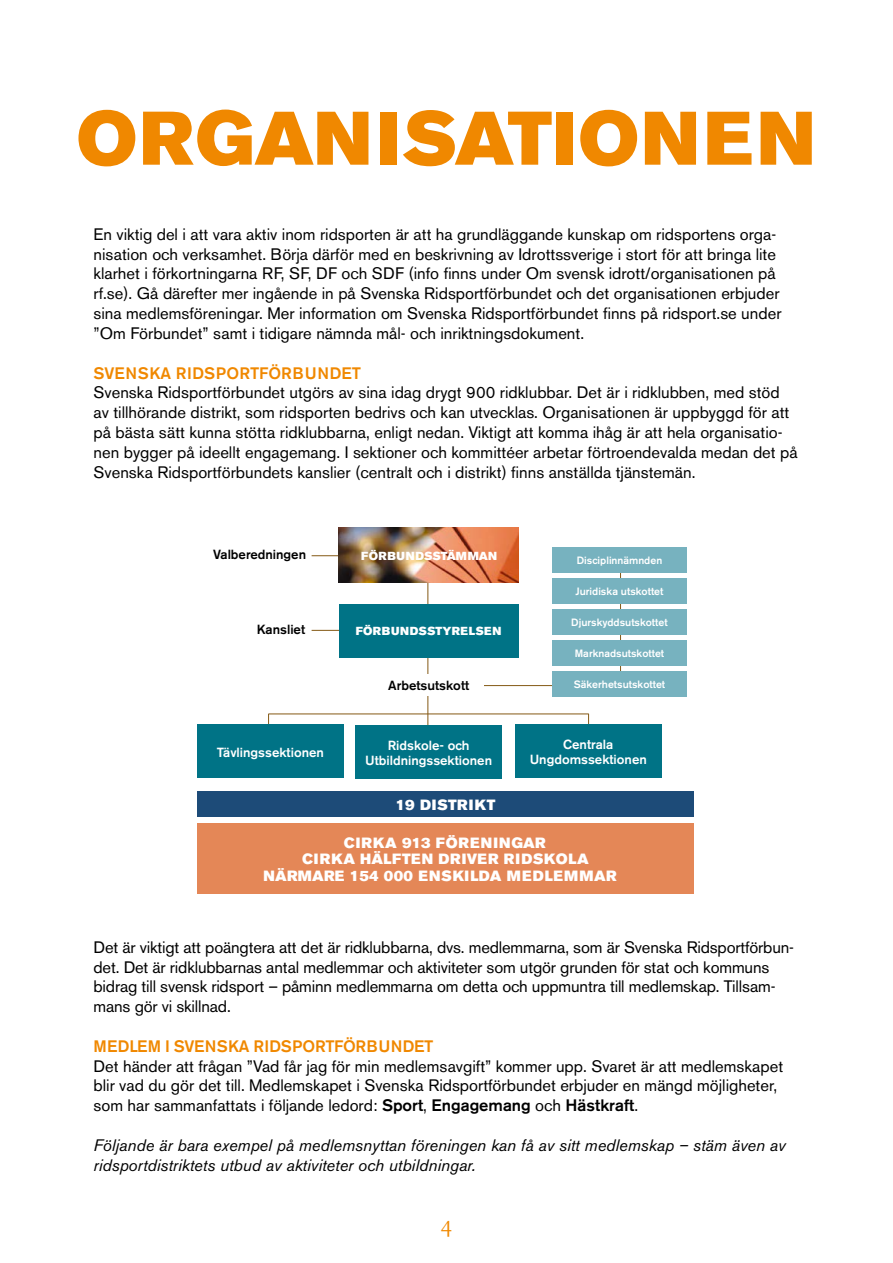
<style>
.page{position:relative;width:893px;height:1263px;background:#fff}
.page>*{position:absolute;margin:0;border:0;box-sizing:border-box;transform-origin:0 0}
.t1{font:75px "Akzidenz Grotesk BE Super";letter-spacing:.03em;color:#f08800}
.t2{font:21px "Nordling BQ";color:#f08800}
.t3{font:16.5px/19.8px "Akzidenz Grotesk BE";color:#000}
.t4{font:italic 16.5px/19.8px "Akzidenz Grotesk BE";color:#000}
.t5{font:500 16.5px "Akzidenz Grotesk BE";color:#f08800}
.t6{font:14.7px "Akzidenz Grotesk BE Super";letter-spacing:.04em;color:#fff}
.t7{font:14.7px "Akzidenz Grotesk BE Super";letter-spacing:.02em;color:#fff}
.t8{font:500 13.2px/14.7px "Akzidenz Grotesk BE";color:#fff;text-align:center}
.t9{font:500 13.2px "Akzidenz Grotesk BE";color:#000}
.t10{font:11.55px "Akzidenz Grotesk BE Super";letter-spacing:.025em;color:#fff}
.t11{font:500 10.5px "Akzidenz Grotesk BE";color:#fff}
.s1{font-weight:500}
</style>
<div class="page">
<hr style="left:312px;top:555px;width:65px;height:1px;background:#845915">
<hr style="left:476px;top:685px;width:95px;height:1px;background:#845915">
<hr style="left:312px;top:630px;width:65px;height:1px;background:#845915">
<hr style="left:269px;top:714px;width:320px;height:1px;background:#845915">
<hr style="left:428px;top:564px;width:1px;height:195px;background:#845915">
<hr style="left:620px;top:564px;width:1px;height:125px;background:#845915">
<div style="left:339px;top:604px;width:179px;height:53px;background:#007386"></div>
<div style="left:197px;top:792px;width:497px;height:25px;background:#1d4b78"></div>
<div style="left:355px;top:726px;width:147px;height:53px;background:#007386"></div>
<div style="left:515px;top:725px;width:146px;height:53px;background:#007386"></div>
<div style="left:197px;top:725px;width:147px;height:53px;background:#007386"></div>
<img style="left:339px;top:528px;width:179px;height:54px">
<div style="left:374px;top:674px;width:109px;height:21px;background:#fff"></div>
<div style="left:552px;top:547px;width:135px;height:25px;background:#77b2bf"></div>
<div style="left:552px;top:578px;width:135px;height:25px;background:#77b2bf"></div>
<div style="left:552px;top:609px;width:135px;height:25px;background:#77b2bf"></div>
<div style="left:552px;top:640px;width:135px;height:25px;background:#77b2bf"></div>
<div style="left:552px;top:671px;width:135px;height:25px;background:#77b2bf"></div>
<div style="left:197px;top:824px;width:497px;height:70px;background:#e48757"></div>
<h1 class="t1" style="left:77px;top:95px;width:740px">ORGANISATIONEN</h1>
<p class="t3" style="left:94px;top:224px;width:689px">En viktig del i att vara aktiv inom ridsporten är att ha grundläggande kunskap om ridsportens orga&shy;nisation och verksamhet. Börja därför med en beskrivning av Idrottssverige i stort för att bringa lite klarhet i förkortningarna RF, SF, DF och SDF (info finns under Om svensk idrott/organisationen på rf.se). Gå därefter mer ingående in på Svenska Ridsportförbundet och det organisationen erbjuder sina medlemsföreningar. Mer information om Svenska Ridsportförbundet finns på ridsport.se under ”Om Förbundet” samt i tidigare nämnda mål- och inriktningsdokument.</p>
<p class="t5" style="left:94px;top:363px;width:269px">Svens ka Rids portförbundet</p>
<p class="t3" style="left:94px;top:383px;width:706px">Svenska Ridsportförbundet utgörs av sina idag drygt 900 ridklubbar. Det är i ridklubben, med stöd av tillhörande distrikt, som ridsporten bedrivs och kan utvecklas. Organisationen är uppbyggd för att på bästa sätt kunna stötta ridklubbarna, enligt nedan. Viktigt att komma ihåg är att hela organisatio&shy;nen bygger på ideellt engagemang. I sektioner och kommittéer arbetar förtroendevalda medan det på Svenska Ridsportförbundets kanslier (centralt och i distrikt) finns anställda tjänstemän.</p>
<p class="t9" style="left:213px;top:546px;width:94px">Valberedningen</p>
<p class="t9" style="left:257px;top:622px;width:50px">Kansliet</p>
<p class="t8" style="left:217px;top:744px;width:109px">Tävlingssektionen</p>
<p class="t10" style="left:361px;top:550px;width:137px">FÖRBUNDSSTÄMMAN</p>
<p class="t10" style="left:356px;top:624px;width:147px">FÖRBUNDSSTYRELSEN</p>
<p class="t9" style="left:388px;top:677px;width:82px">Arbetsutskott</p>
<p class="t11" style="left:577px;top:554px;width:87px">Disciplinnämnden</p>
<p class="t11" style="left:575px;top:585px;width:89px">Juridiska utskottet</p>
<p class="t11" style="left:571px;top:616px;width:98px">Djurskyddsutskottet</p>
<p class="t11" style="left:575px;top:647px;width:91px">Marknadsutskottet</p>
<p class="t11" style="left:574px;top:678px;width:93px">Säkerhetsutskottet</p>
<p class="t8" style="left:365px;top:738px;width:129px">Ridskole- och<br>Utbildningssektionen</p>
<p class="t8" style="left:530px;top:737px;width:119px">Centrala<br>Ungdomssektionen</p>
<p class="t6" style="left:395px;top:796px;width:101px">19 DISTRIKT</p>
<p class="t6" style="left:344px;top:834px;width:203px">CIRKA 913 FÖRENINGAR</p>
<p class="t6" style="left:302px;top:851px;width:288px">CIRKA HÄLFTEN DRIVER RIDSKOLA</p>
<p class="t7" style="left:263px;top:868px;width:354px">NÄRMARE 154 000 ENSKILDA MEDLEMMAR</p>
<p class="t3" style="left:94px;top:937px;width:702px">Det är viktigt att poängtera att det är ridklubbarna, dvs. medlemmarna, som är Svenska Ridsportförbun&shy;det. Det är ridklubbarnas antal medlemmar och aktiviteter som utgör grunden för stat och kommuns bidrag till svensk ridsport – påminn medlemmarna om detta och uppmuntra till medlemskap. Tillsam&shy;mans gör vi skillnad.</p>
<p class="t5" style="left:94px;top:1036px;width:341px">M edlem i Svenska Ridsportförbundet</p>
<p class="t3" style="left:94px;top:1056px;width:691px">Det händer att frågan ”Vad får jag för min medlemsavgift” kommer upp. Svaret är att medlemskapet blir vad du gör det till. Medlemskapet i Svenska Ridsportförbundet erbjuder en mängd möjligheter, som har sammanfattats i följande ledord: <span class="s1">Sport</span>, <span class="s1">Engagemang</span> och <span class="s1">Hästkraft</span>.</p>
<p class="t4" style="left:94px;top:1135px;width:694px">Följande är bara exempel på medlemsnyttan föreningen kan få av sitt medlemskap – stäm även av ridsportdistriktets utbud av aktiviteter och utbildningar.</p>
<p class="t2" style="left:441px;top:1217px;width:13px">4</p>
</div>
